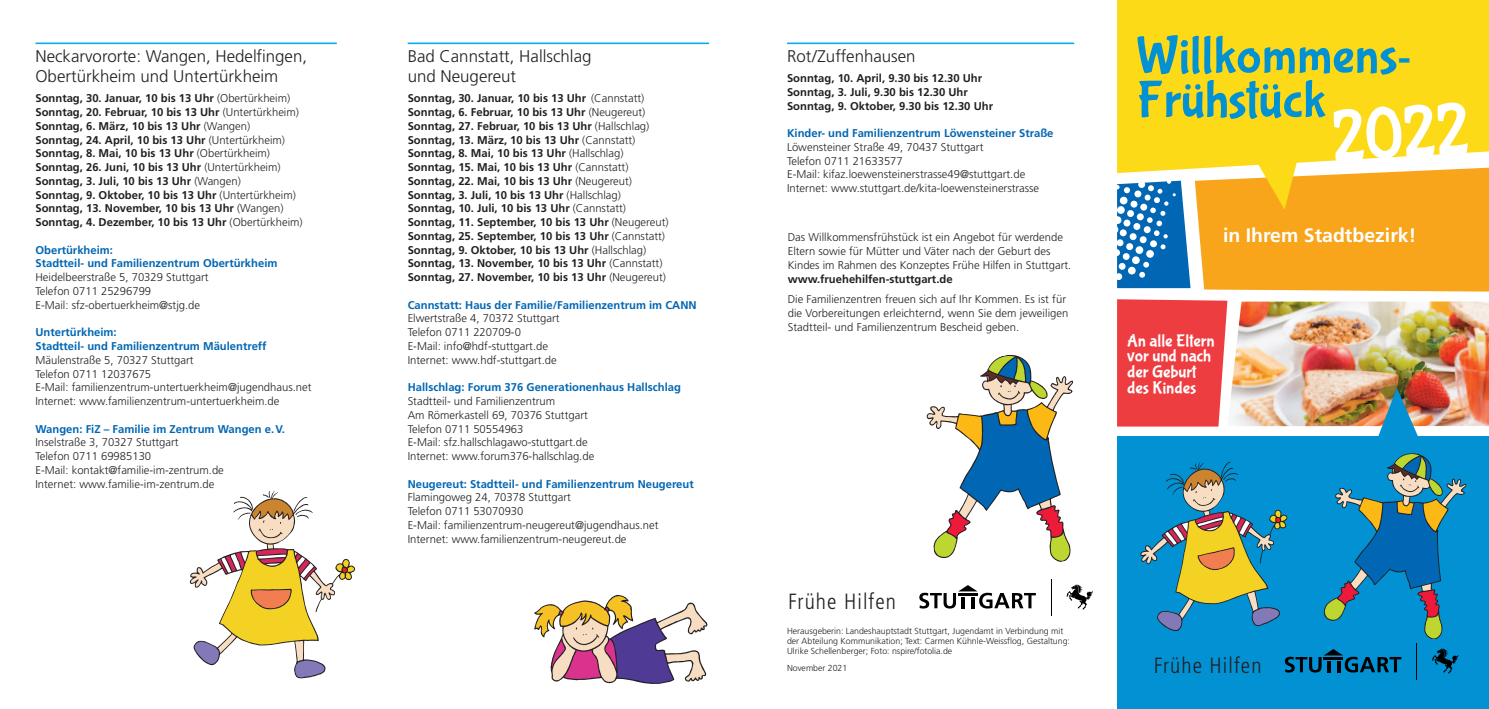
<style>
.page{position:relative;width:1489px;height:709px;background:#fff}
.page>*{position:absolute;margin:0;border:0;box-sizing:border-box;transform-origin:0 0}
.t1{font:76.62px "Bubblegum Sans";color:#fff;scale:.8 1}
.t2{font:52.75px/44.1px "Bubblegum Sans";color:#0291d3}
.t3{font:300 condensed 22px "Frutiger LT Com";letter-spacing:.05em;color:#231f20}
.t4{font:700 19.5px "Frutiger LT Com";color:#fff}
.t5{font:17.5px/15.6px "Bubblegum Sans";color:#fff}
.t6{font:300 16.88px/20.2px "Frutiger LT Com";color:#231f20}
.t7{font:300 11.25px/13.8px "Frutiger LT Com";color:#231f20}
.t8{font:700 11.25px/13.8px "Frutiger LT Com";color:#231f20}
.t9{font:700 11.25px/13.8px "Frutiger LT Com";color:#0166b3}
.t10{font:300 8.75px/10px "Frutiger LT Com";color:#231f20}
.s1{font-weight:300}
.s2{font-family:"Frutiger LT Com";font-weight:700;font-size:39.25px}
</style>
<div class="page">
<hr style="left:407px;top:43px;width:302px;height:1px;background:#00aeef">
<div style="left:1116px;top:436px;width:372px;height:273px;background:#0291d3"></div>
<hr style="left:1416px;top:643px;width:1px;height:36px;background:#000">
<hr style="left:1050px;top:579px;width:1px;height:36px;background:#000">
<hr style="left:787px;top:43px;width:287px;height:1px;background:#00aeef">
<hr style="left:35px;top:43px;width:302px;height:1px;background:#00aeef">
<svg style="left:190px;top:490px;width:165px;height:188px"></svg>
<svg style="left:534px;top:595px;width:173px;height:89px"></svg>
<svg style="left:919px;top:585px;width:116px;height:23px"></svg>
<svg style="left:1066px;top:584px;width:26px;height:25px"></svg>
<svg style="left:926px;top:355px;width:147px;height:207px"></svg>
<svg style="left:1140px;top:462px;width:147px;height:169px"></svg>
<img style="left:1227px;top:301px;width:261px;height:125px">
<div style="left:1117px;top:299px;width:110px;height:127px;background:#ee3d40"></div>
<svg style="left:1117px;top:210px;width:371px;height:82px;background:#d3a347"></svg>
<svg style="left:1117px;top:0;width:371px;height:210px;background:#f7d32a"></svg>
<img style="left:1323px;top:388px;width:143px;height:251px">
<svg style="left:1284px;top:649px;width:117px;height:23px"></svg>
<svg style="left:1432px;top:648px;width:26px;height:25px"></svg>
<h2 class="t6" style="left:35px;top:47px;width:273px">Neckarvororte: Wangen, Hedelfingen,<br>Obertürkheim und Untertürkheim</h2>
<p class="t8" style="left:35px;top:92px;width:269px">Sonntag, 30. Januar, 10 bis 13 Uhr <span class="s1">(Obertürkheim)<br></span>Sonntag, 20. Februar, 10 bis 13 Uhr <span class="s1">(Untertürkheim)<br></span>Sonntag, 6. März, 10 bis 13 Uhr <span class="s1">(Wangen)<br></span>Sonntag, 24. April, 10 bis 13 Uhr <span class="s1">(Untertürkheim)<br></span>Sonntag, 8. Mai, 10 bis 13 Uhr <span class="s1">(Obertürkheim)<br></span>Sonntag, 26. Juni, 10 bis 13 Uhr <span class="s1">(Untertürkheim)<br></span>Sonntag, 3. Juli, 10 bis 13 Uhr <span class="s1">(Wangen)<br></span>Sonntag, 9. Oktober, 10 bis 13 Uhr <span class="s1">(Untertürkheim)<br></span>Sonntag, 13. November, 10 bis 13 Uhr <span class="s1">(Wangen)<br></span>Sonntag, 4. Dezember, 10 bis 13 Uhr <span class="s1">(Obertürkheim)</span></p>
<p class="t9" style="left:35px;top:244px;width:243px">Obertürkheim:<br>Stadtteil- und Familienzentrum Obertürkheim</p>
<p class="t7" style="left:35px;top:271px;width:175px">Heidelbeerstraße 5, 70329 Stuttgart<br>Telefon 0711 25296799</p>
<p class="t7" style="left:35px;top:299px;width:166px">E-Mail: sfz-obertuerkheim@stjg.de</p>
<p class="t9" style="left:35px;top:326px;width:232px">Untertürkheim:<br>Stadtteil- und Familienzentrum Mäulentreff</p>
<p class="t7" style="left:35px;top:354px;width:160px">Mäulenstraße 5, 70327 Stuttgart<br>Telefon 0711 12037675</p>
<p class="t7" style="left:35px;top:381px;width:277px">E-Mail: familienzentrum-untertuerkheim@jugendhaus.net</p>
<p class="t7" style="left:35px;top:395px;width:245px">Internet: www.familienzentrum-untertuerkheim.de</p>
<p class="t9" style="left:35px;top:422px;width:251px">Wangen: FiZ – Familie im Zentrum Wangen e. V.</p>
<p class="t7" style="left:35px;top:436px;width:145px">Inselstraße 3, 70327 Stuttgart<br>Telefon 0711 69985130</p>
<p class="t7" style="left:35px;top:464px;width:190px">E-Mail: kontakt@familie-im-zentrum.de</p>
<p class="t7" style="left:35px;top:477px;width:180px">Internet: www.familie-im-zentrum.de</p>
<h2 class="t6" style="left:407px;top:47px;width:185px">Bad Cannstatt, Hallschlag und Neugereut</h2>
<p class="t8" style="left:407px;top:92px;width:262px">Sonntag, 30. Januar, 10 bis 13 Uhr <span class="s1">(Cannstatt)<br></span>Sonntag, 6. Februar, 10 bis 13 Uhr <span class="s1">(Neugereut)<br></span>Sonntag, 27. Februar, 10 bis 13 Uhr <span class="s1">(Hallschlag)<br></span>Sonntag, 13. März, 10 bis 13 Uhr <span class="s1">(Cannstatt)<br></span>Sonntag, 8. Mai, 10 bis 13 Uhr <span class="s1">(Hallschlag)<br></span>Sonntag, 15. Mai, 10 bis 13 Uhr <span class="s1">(Cannstatt)<br></span>Sonntag, 22. Mai, 10 bis 13 Uhr <span class="s1">(Neugereut)<br></span>Sonntag, 3. Juli, 10 bis 13 Uhr <span class="s1">(Hallschlag)<br></span>Sonntag, 10. Juli, 10 bis 13 Uhr <span class="s1">(Cannstatt)<br></span>Sonntag, 11. September, 10 bis 13 Uhr <span class="s1">(Neugereut)<br></span>Sonntag, 25. September, 10 bis 13 Uhr <span class="s1">(Cannstatt)<br></span>Sonntag, 9. Oktober, 10 bis 13 Uhr <span class="s1">(Hallschlag)<br></span>Sonntag, 13. November, 10 bis 13 Uhr <span class="s1">(Cannstatt)<br></span>Sonntag, 27. November, 10 bis 13 Uhr <span class="s1">(Neugereut)</span></p>
<p class="t9" style="left:407px;top:299px;width:290px">Cannstatt: Haus der Familie/Familienzentrum im CANN</p>
<p class="t7" style="left:407px;top:312px;width:153px">Elwertstraße 4, 70372 Stuttgart<br>Telefon 0711 220709-0</p>
<p class="t7" style="left:407px;top:340px;width:142px">E-Mail: info@hdf-stuttgart.de</p>
<p class="t7" style="left:407px;top:354px;width:150px">Internet: www.hdf-stuttgart.de</p>
<p class="t9" style="left:407px;top:381px;width:275px">Hallschlag: Forum 376 Generationenhaus Hallschlag</p>
<p class="t7" style="left:407px;top:395px;width:182px">Stadtteil- und Familienzentrum<br>Am Römerkastell 69, 70376 Stuttgart<br>Telefon 0711 50554963</p>
<p class="t7" style="left:407px;top:436px;width:181px">E-Mail: sfz.hallschlagawo-stuttgart.de</p>
<p class="t7" style="left:407px;top:450px;width:188px">Internet: www.forum376-hallschlag.de</p>
<p class="t9" style="left:407px;top:477px;width:287px">Neugereut: Stadtteil- und Familienzentrum Neugereut</p>
<p class="t7" style="left:407px;top:491px;width:165px">Flamingoweg 24, 70378 Stuttgart<br>Telefon 0711 53070930</p>
<p class="t7" style="left:407px;top:519px;width:252px">E-Mail: familienzentrum-neugereut@jugendhaus.net</p>
<p class="t7" style="left:407px;top:532px;width:220px">Internet: www.familienzentrum-neugereut.de</p>
<h2 class="t6" style="left:787px;top:47px;width:130px">Rot / Zuffenhausen</h2>
<p class="t8" style="left:787px;top:72px;width:207px">Sonntag, 10. April, 9.30 bis 12.30 Uhr<br>Sonntag, 3. Juli, 9.30 bis 12.30 Uhr<br>Sonntag, 9. Oktober, 9.30 bis 12.30 Uhr</p>
<p class="t9" style="left:787px;top:127px;width:268px">Kinder- und Familienzentrum Löwensteiner Straße</p>
<p class="t7" style="left:787px;top:141px;width:198px">Löwensteiner Straße 49, 70437 Stuttgart<br>Telefon 0711 21633577</p>
<p class="t7" style="left:787px;top:168px;width:240px">E-Mail: kifaz.loewensteinerstrasse49@stuttgart.de</p>
<p class="t7" style="left:787px;top:182px;width:254px">Internet: www.stuttgart.de/kita-loewensteinerstrasse</p>
<p class="t7" style="left:787px;top:231px;width:285px">Das Willkommensfrühstück ist ein Angebot für werdende<br>Eltern sowie für Mütter und Väter nach der Geburt des<br>Kindes im Rahmen des Konzeptes Frühe Hilfen in Stuttgart.</p>
<p class="t8" style="left:787px;top:273px;width:166px">www.fruehehilfen-stuttgart.de</p>
<p class="t7" style="left:787px;top:293px;width:282px">Die Familienzentren freuen sich auf Ihr Kommen. Es ist für die Vorbereitungen erleichternd, wenn Sie dem jeweiligen<br>Stadtteil- und Familienzentrum Bescheid geben.</p>
<h1 class="t2" style="left:1136px;top:31px;width:275px">Willkommens<span class="s2">-<br></span>Frühstück</h1>
<h1 class="t1" style="left:1328px;top:90px;width:172px;rotate:-4deg">2022</h1>
<h1 class="t4" style="left:1222px;top:227px;width:195px">in Ihrem Stadtbezirk!</h1>
<h1 class="t5" style="left:1126px;top:332px;width:89px">An alle Eltern vor und nach der Geburt des Kindes</h1>
<h2 class="t3" style="left:788px;top:588px;width:109px">Frühe Hilfen</h2>
<p class="t10" style="left:787px;top:626px;width:284px">Herausgeberin: Landeshauptstadt Stuttgart, Jugendamt in Verbindung mit der Abteilung Kommunikation; Text: Carmen Kühnle-Weissflog, Gestaltung:</p>
<p class="t10" style="left:787px;top:646px;width:167px">Ulrike Schellenberger; Foto: nspire/fotolia.de</p>
<p class="t10" style="left:787px;top:663px;width:62px">November 2021</p>
<h3 class="t3" style="left:1153px;top:652px;width:109px">Frühe Hilfen</h3>
</div>
